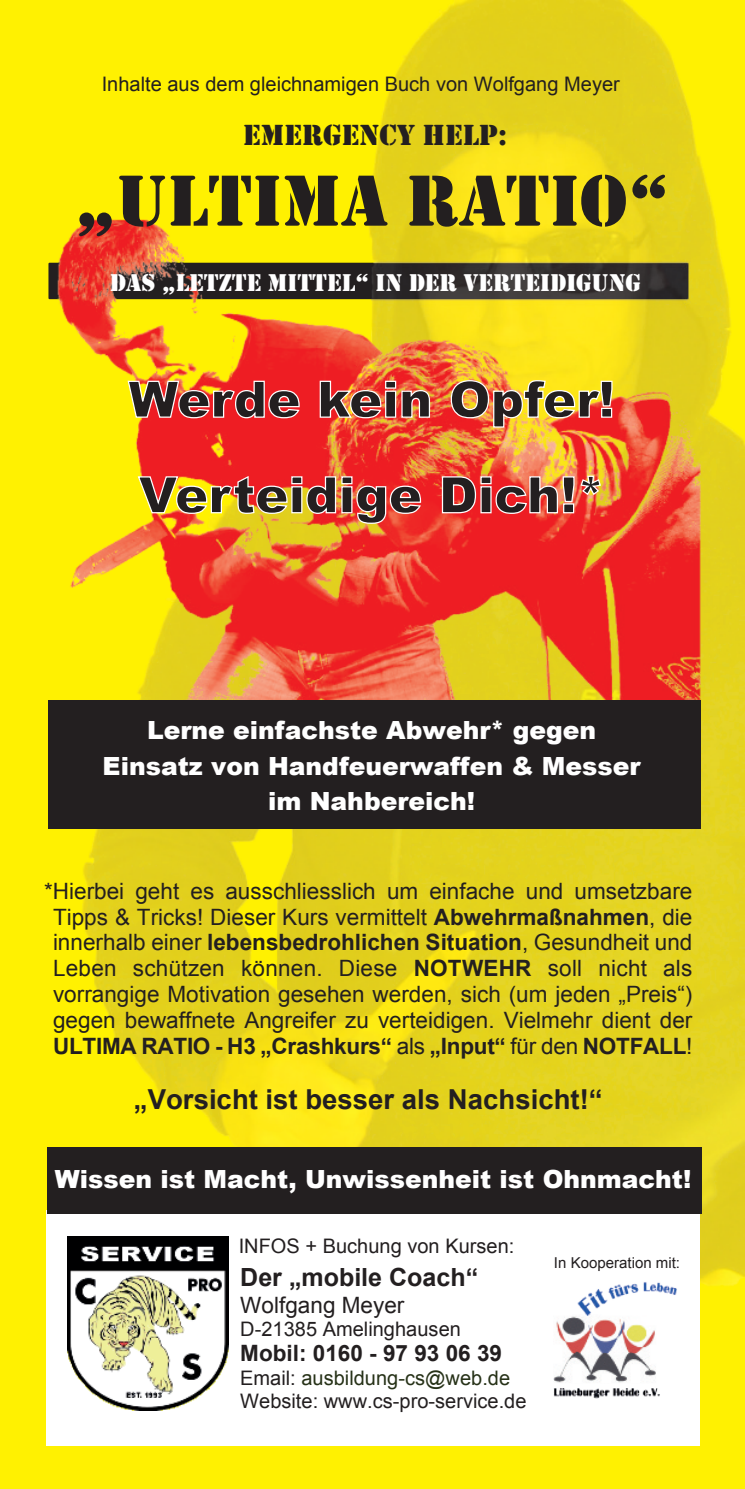
<style>
.page{position:relative;width:745px;height:1489px;background:#fff}
.page>*{position:absolute;margin:0;border:0;box-sizing:border-box;transform-origin:0 0}
.t1{font:75px "Stencil";color:#231f20}
.t2{font:30px "Stencil";color:#231f20}
.t3{font:700 27.5px "Arial";color:#231f20}
.t4{font:900 25px/35.2px "Arial";color:#fff;text-align:center}
.t5{font:25px "Stencil";color:#fff}
.t6{font:700 25px "Arial";color:#231f20}
.t7{font:22.5px/25.8px "Arial";color:#231f20;text-align:center}
.t8{font:700 22.5px "Arial";color:#231f20}
.t9{font:20px/23px "Arial";color:#231f20}
.t10{font:15px "Arial";color:#231f20}
.s1{font-weight:700}
.s2{color:#273218}
</style>
<div class="page">
<div style="left:0;top:0;width:744px;height:1488px;background:#fff101"></div>
<img style="left:76px;top:0;width:668px;height:1288px">
<div style="left:46px;top:1209px;width:653px;height:236px;background:#fff"></div>
<img style="left:67px;top:1236px;width:161px;height:174px">
<img style="left:553px;top:1282px;width:124px;height:116px">
<img style="left:48px;top:220px;width:652px;height:480px">
<svg style="left:127px;top:380px;width:173px;height:39px"></svg>
<svg style="left:319px;top:380px;width:111px;height:39px"></svg>
<img style="left:450px;top:379px;width:162px;height:49px">
<svg style="left:137px;top:475px;width:284px;height:49px"></svg>
<svg style="left:441px;top:475px;width:160px;height:39px"></svg>
<div style="left:48px;top:700px;width:653px;height:128px;background:#231f20"></div>
<div style="left:47px;top:1147px;width:654px;height:66px;background:#231f20"></div>
<p class="t9" style="left:102px;top:75px;width:519px">Inhalte aus dem gleichnamigen Buch von Wolfgang Meyer</p>
<h2 class="t2" style="left:243px;top:117px;width:266px">EMERGENCY HELP:</h2>
<h1 class="t1" style="left:74px;top:156px;width:597px">„ULTIMA RATIO“</h1>
<p class="t5" style="left:110px;top:267px;width:532px">DAS „LETZTE MITTEL“ IN DER VERTEIDIGUNG</p>
<p class="t4" style="left:103px;top:715px;width:539px">Lerne einfachste Abwehr* gegen<br>Einsatz von Handfeuerwaffen &amp; Messer im Nahbereich!</p>
<p class="t7" style="left:44px;top:880px;width:649px">*Hierbei geht es ausschliesslich um einfache und umsetzbare Tipps &amp; Tricks! Dieser Kurs vermittelt <span class="s1">Abwehrmaßnahmen</span>, die innerhalb einer <span class="s1">lebensbedrohlichen Situation</span>, Gesundheit und Leben schützen können. Diese <span class="s1">NOTWEHR</span> soll nicht als vorrangige Motivation gesehen werden, sich (um jeden „Preis“) gegen bewaffnete Angreifer zu verteidigen. Vielmehr dient der <span class="s1">ULTIMA RATIO - H3 „Crashkurs“</span> als <span class="s1">„Input“</span> für den <span class="s1">NOTFALL</span>!</p>
<p class="t3" style="left:134px;top:1088px;width:470px">„Vorsicht ist besser als Nachsicht!“</p>
<p class="t4" style="left:55px;top:1163px;width:637px">Wissen ist Macht, Unwissenheit ist Ohnmacht!</p>
<p class="t9" style="left:238px;top:1235px;width:277px">INFOS + Buchung von Kursen:</p>
<p class="t6" style="left:240px;top:1267px;width:239px">Der „mobile Coach“</p>
<p class="t7" style="left:240px;top:1293px;width:165px">Wolfgang Meyer</p>
<p class="t9" style="left:240px;top:1319px;width:222px">D-21385 Amelinghausen</p>
<p class="t8" style="left:240px;top:1344px;width:263px">Mobil: 0160 - 97 93 06 39</p>
<p class="t9" style="left:240px;top:1368px;width:287px">Email: <span class="s2">ausbildung-cs@web.de<br></span>Website: www.cs-pro-service.de</p>
<p class="t10" style="left:553px;top:1257px;width:127px">In Kooperation mit:</p>
</div>
